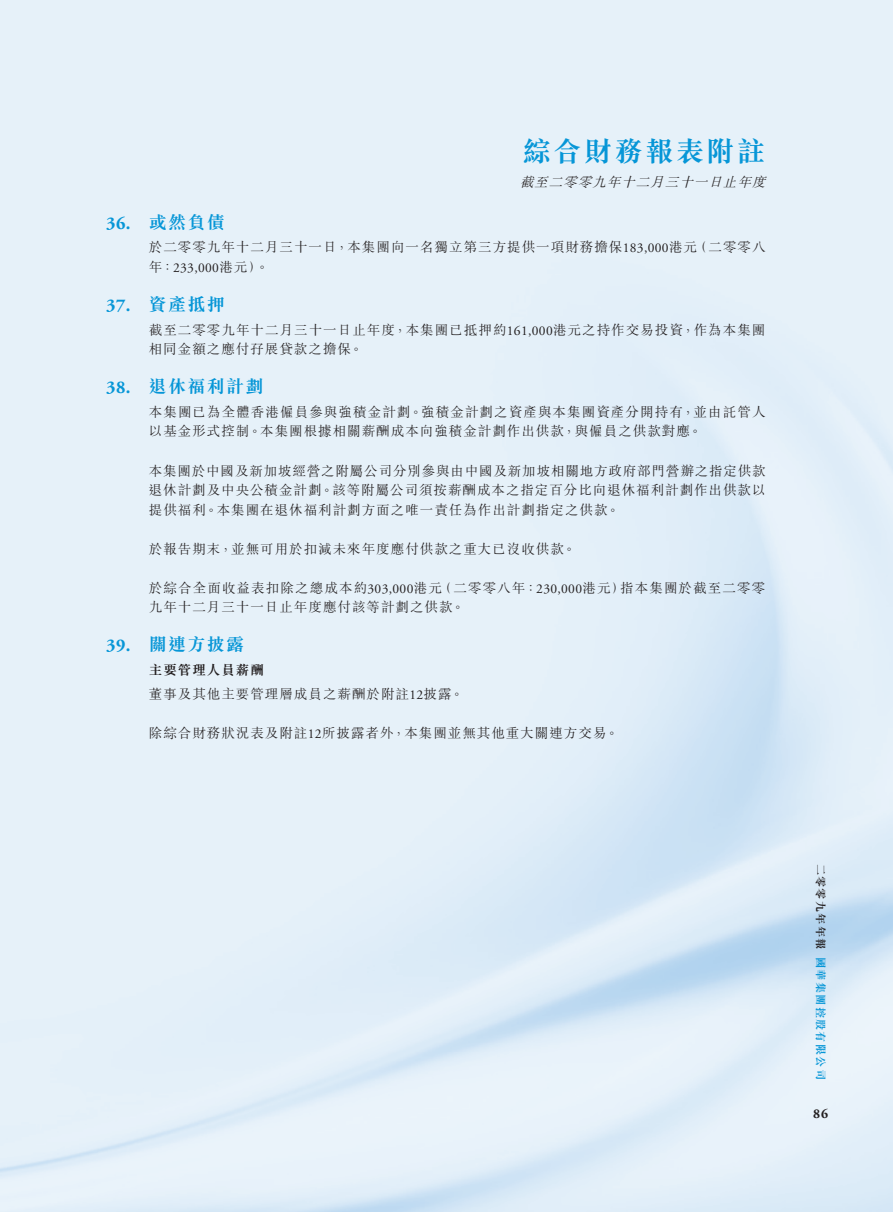
<style>
.page{position:relative;width:893px;height:1212px;background:#fff}
.page>*{position:absolute;margin:0;border:0;box-sizing:border-box;transform-origin:0 0}
.t1{font:700 28.5px "M Sung HK";letter-spacing:.075em;color:#0696d7}
.Heading_1{font:700 18px "M Sung HK";letter-spacing:.075em;color:#0696d7}
.Heading_1-2{font:700 18px "Adobe Garamond Pro";letter-spacing:.025em;color:#0696d7}
.Body_Text{font:300 13.5px/19.5px "M Sung HK";letter-spacing:.075em;color:#231f20}
.t2{font:italic 300 13.5px "M Sung HK";color:#231f20}
.Heading_2{font:700 13.5px "M Sung HK";letter-spacing:.075em;color:#231f20}
.t3{font:700 13.5px "Adobe Garamond Pro";color:#231f20}
.t4{font:700 11.25px "M Sung HK";letter-spacing:.11em;color:#0696d7}
.s1{font-family:"Adobe Garamond Pro";font-weight:400}
.s2{color:#231f20}
</style>
<div class="page">
<img style="left:0;top:0;width:1px;height:1212px">
<p class="Heading_1-2" style="left:106px;top:212px;width:26px">36.</p>
<p class="Heading_1-2" style="left:106px;top:295px;width:26px">37.</p>
<p class="Heading_1-2" style="left:106px;top:377px;width:26px">38.</p>
<p class="Heading_1-2" style="left:106px;top:635px;width:26px">39.</p>
<p class="Heading_1" style="left:149px;top:213px;width:77px">或然負債</p>
<h1 class="t1" style="left:523px;top:138px;width:244px">綜合財務報表附註</h1>
<p class="t2" style="left:520px;top:173px;width:252px">截至二零零九年十二月三十一日止年度</p>
<p class="Body_Text" style="left:149px;top:237px;width:550px">於二零零九年十二月三十一日，本集團向一名獨立第三方提供一項財務擔保<span class="s1">183,000</span>港元年：<span class="s1">233,000</span>港元。(</p>
<p class="Heading_1" style="left:149px;top:295px;width:77px">資產抵押</p>
<p class="Body_Text" style="left:693px;top:237px;width:74px">（二零零八</p>
<p class="Body_Text" style="left:149px;top:319px;width:618px">截至二零零九年十二月三十一日止年度，本集團已抵押約<span class="s1">161,000</span>港元之持作交易投資，作為本集團相同金額之應付孖展貸款之擔保。</p>
<p class="Heading_1" style="left:149px;top:378px;width:116px">退休福利計劃</p>
<p class="Body_Text" style="left:149px;top:401px;width:618px">本集團已為全體香港僱員參與強積金計劃。強積金計劃之資產與本集團資產分開持有，並由託管人以基金形式控制。本集團根據相關薪酬成本向強積金計劃作出供款，與僱員之供款對應。</p>
<p class="Body_Text" style="left:149px;top:460px;width:618px;text-align:justify">本集團於中國及新加坡經營之附屬公司分別參與由中國及新加坡相關地方政府部門營辦之指定供款退休計劃及中央公積金計劃。該等附屬公司須按薪酬成本之指定百分比向退休福利計劃作出供款以提供福利。本集團在退休福利計劃方面之唯一責任為作出計劃指定之供款。</p>
<p class="Body_Text" style="left:149px;top:538px;width:429px">於報告期末，並無可用於扣減未來年度應付供款之重大已沒收供款。</p>
<p class="Body_Text" style="left:620px;top:577px;width:147px">指本集團於截至二零零</p>
<p class="Body_Text" style="left:149px;top:577px;width:317px">於綜合全面收益表扣除之總成本約<span class="s1">303,000</span>港元<br>九年十二月三十一日止年度應付該等計劃之供款。</p>
<p class="Heading_1" style="left:149px;top:635px;width:97px">關連方披露</p>
<p class="Body_Text" style="left:438px;top:577px;width:188px">（二零零八年：<span class="s1">230,000</span>港元）</p>
<p class="Heading_2" style="left:149px;top:663px;width:116px">主要管理人員薪酬</p>
<p class="Body_Text" style="left:149px;top:683px;width:316px">董事及其他主要管理層成員之薪酬於附註<span class="s1">12</span>披露。</p>
<p class="Body_Text" style="left:149px;top:722px;width:471px">除綜合財務狀況表及附註<span class="s1">12</span>所披露者外，本集團並無其他重大關連方交易。</p>
<p class="t4" style="left:826px;top:863px;width:218px;rotate:90deg"><span class="s2">二零零九年年報</span> 國華集團控股有限公司</p>
<p class="t3" style="left:813px;top:1105px;width:16px">86</p>
</div>
